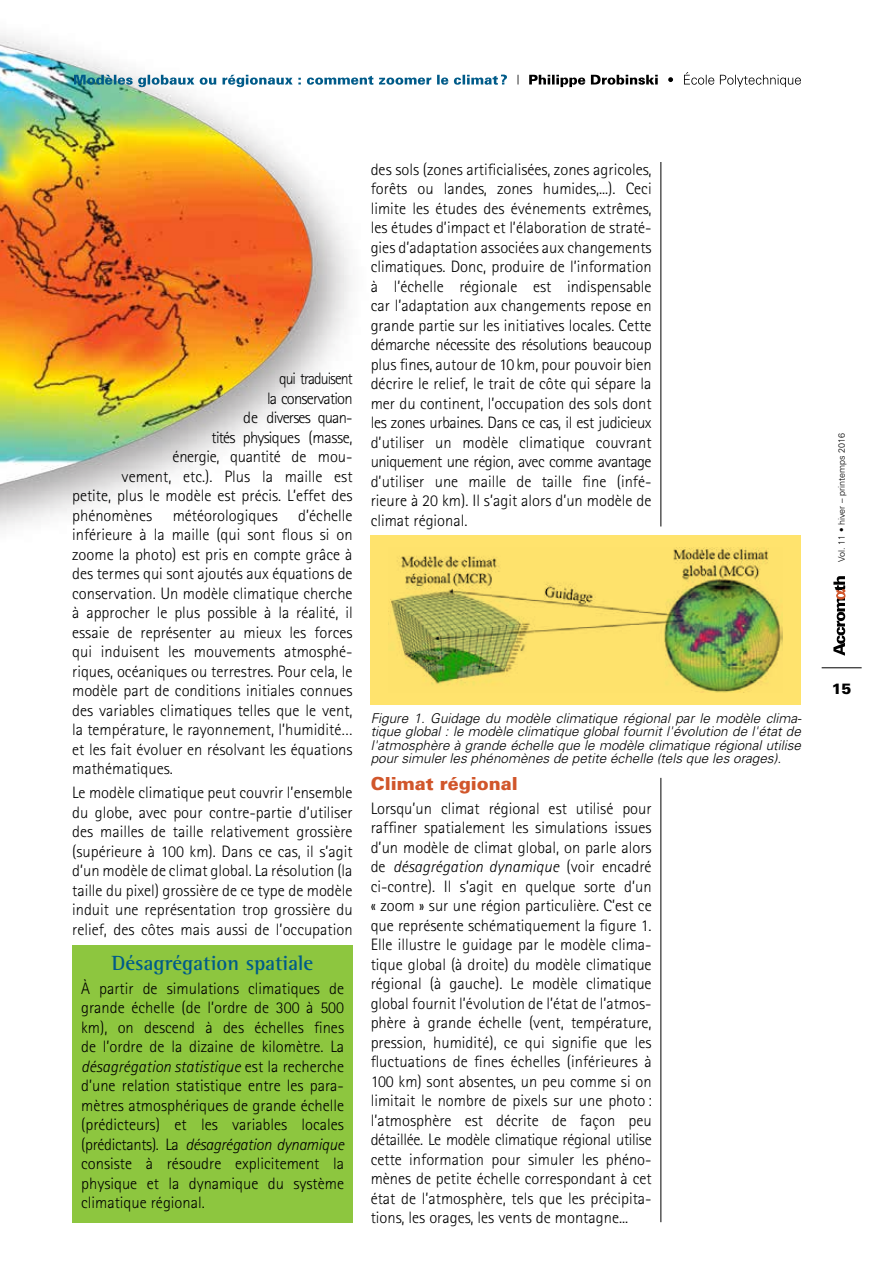
<style>
.page{position:relative;width:891px;height:1269px;background:#fff}
.page>*{position:absolute;margin:0;border:0;box-sizing:border-box;transform-origin:0 0}
.t1{font:700 21px "Rotis Semi Serif";color:#005b89}
.t2{font:900 18px "Univers";color:#d1562b}
.t3{font:300 16.5px/19.5px "Rotis Sans Serif";color:#000;text-align:justify}
.t4{font:300 16.5px "Rotis Sans Serif";letter-spacing:-.05em;color:#000}
.t5{font:300 16.5px "Rotis Sans Serif";letter-spacing:-.02em;color:#000}
.t6{font:300 16.5px "Rotis Sans Serif";letter-spacing:-.06em;color:#000;scale:.95 1}
.t7{font:900 15px "Univers";color:#000}
.t8{font:italic 300 13.5px/13.5px "Univers";color:#000;text-align:justify}
.t9{font:300 9px "Univers";color:#000}
.s1{font-style:italic}
</style>
<div class="page">
<img style="left:0;top:35px;width:371px;height:549px">
<hr style="left:822px;top:668px;width:40px;height:1px;background:#000">
<svg style="left:833px;top:576px;width:12px;height:80px"></svg>
<svg style="left:518px;top:72px;width:283px;height:15px"></svg>
<svg style="left:74px;top:75px;width:433px;height:12px"></svg>
<div style="left:72px;top:945px;width:281px;height:277px;background:#8dc63f"></div>
<hr style="left:661px;top:162px;width:1px;height:364px;background:#000">
<hr style="left:661px;top:778px;width:1px;height:444px;background:#000">
<div style="left:371px;top:535px;width:430px;height:170px;background:#ffe36d"></div>
<img style="left:390px;top:547px;width:393px;height:145px">
<p class="t6" style="left:279px;top:369px;width:79px">qui traduisent</p>
<p class="t4" style="left:267px;top:389px;width:87px">la conservation</p>
<p class="t4" style="left:243px;top:408px;width:111px">de diverses quan-</p>
<p class="t4" style="left:212px;top:428px;width:142px">tités physiques (masse,</p>
<p class="t5" style="left:173px;top:447px;width:181px">énergie, quantité de mou-</p>
<p class="t3" style="left:122px;top:466px;width:232px">vement, etc.). Plus la maille est</p>
<p class="t3" style="left:72px;top:486px;width:282px">petite, plus le modèle est précis. L’effet des</p>
<p class="t3" style="left:72px;top:505px;width:282px">phénomènes météorologiques d’échelle</p>
<p class="t3" style="left:72px;top:525px;width:282px">inférieure à la maille (qui sont flous si on</p>
<p class="t3" style="left:72px;top:544px;width:282px">zoome la photo) est pris en compte grâce à</p>
<p class="t3" style="left:72px;top:564px;width:282px">des termes qui sont ajoutés aux équations de</p>
<p class="t3" style="left:72px;top:584px;width:282px">conservation. Un modèle climatique cherche</p>
<p class="t3" style="left:72px;top:603px;width:282px">à approcher le plus possible à la réalité, il</p>
<p class="t3" style="left:72px;top:623px;width:282px">essaie de représenter au mieux les forces</p>
<p class="t3" style="left:72px;top:642px;width:282px">qui induisent les mouvements atmosphé-</p>
<p class="t3" style="left:72px;top:662px;width:282px">riques, océaniques ou terrestres. Pour cela, le</p>
<p class="t3" style="left:72px;top:681px;width:282px">modèle part de conditions initiales connues</p>
<p class="t3" style="left:72px;top:701px;width:282px">des variables climatiques telles que le vent,</p>
<p class="t3" style="left:72px;top:720px;width:282px">la température, le rayonnement, l’humidité…</p>
<p class="t3" style="left:72px;top:740px;width:282px">et les fait évoluer en résolvant les équations</p>
<p class="t3" style="left:72px;top:759px;width:102px">mathématiques.</p>
<p class="t3" style="left:72px;top:783px;width:282px">Le modèle climatique peut couvrir l’ensemble du globe, avec pour contre-partie d’utiliser des mailles de taille relativement grossière (supérieure à 100 km). Dans ce cas, il s’agit d’un modèle de climat global. La résolution (la taille du pixel) grossière de ce type de modèle induit une représentation trop grossière du relief, des côtes mais aussi de l’occupation</p>
<p class="t1" style="left:112px;top:950px;width:203px">Désagrégation spatiale</p>
<p class="t3" style="left:81px;top:979px;width:264px">À partir de simulations climatiques de grande échelle (de l’ordre de 300 à 500 km), on descend à des échelles fines de l’ordre de la dizaine de kilomètre. La <span class="s1">désagrégation statistique</span> est la recherche d’une relation statistique entre les para&shy;mètres atmosphériques de grande échelle (prédicteurs) et les variables locales (prédictants). La <span class="s1">désagrégation dynamique </span>consiste à résoudre explicitement la physique et la dynamique du système climatique régional.</p>
<p class="t3" style="left:371px;top:159px;width:282px">des sols (zones artificialisées, zones agricoles, forêts ou landes, zones humides,...). Ceci limite les études des événements extrêmes, les études d’impact et l’élaboration de straté&shy;gies d’adaptation associées aux changements climatiques. Donc, produire de l’information à l’échelle régionale est indispensable car l’adaptation aux changements repose en grande partie sur les initiatives locales. Cette démarche nécessite des résolutions beaucoup plus fines, autour de 10 km, pour pouvoir bien décrire le relief, le trait de côte qui sépare la mer du continent, l’occupation des sols dont les zones urbaines. Dans ce cas, il est judicieux d’utiliser un modèle climatique couvrant uniquement une région, avec comme avantage d’utiliser une maille de taille fine (infé&shy;rieure à 20 km). Il s’agit alors d’un modèle de climat régional.</p>
<p class="t8" style="left:371px;top:711px;width:432px">Figure 1. Guidage du modèle climatique régional par le modèle clima&shy;tique global : le modèle climatique global fournit l'évolution de l'état de l'atmosphère à grande échelle que le modèle climatique régional utilise pour simuler les phénomènes de petite échelle (tels que les orages).</p>
<p class="t2" style="left:371px;top:772px;width:148px">Climat régional</p>
<p class="t3" style="left:371px;top:798px;width:282px">Lorsqu’un climat régional est utilisé pour raffiner spatialement les simulations issues d’un modèle de climat global, on parle alors de <span class="s1">désagrégation dynamique</span> (voir encadré ci-contre). Il s’agit en quelque sorte d’un « zoom » sur une région particulière. C’est ce que représente schématiquement la figure 1.<br>Elle illustre le guidage par le modèle clima&shy;tique global (à droite) du modèle climatique régional (à gauche). Le modèle climatique global fournit l’évolution de l’état de l’atmos&shy;phère à grande échelle (vent, température, pression, humidité), ce qui signifie que les fluctuations de fines échelles (inférieures à 100 km) sont absentes, un peu comme si on limitait le nombre de pixels sur une photo : l’atmosphère est décrite de façon peu détaillée. Le modèle climatique régional utilise cette information pour simuler les phéno&shy;mènes de petite échelle correspondant à cet état de l’atmosphère, tels que les précipita&shy;tions, les orages, les vents de montagne...</p>
<p class="t9" style="left:836px;top:562px;width:130px;rotate:-90deg">Vol. 11 • hiver – printemps 2016</p>
<p class="t7" style="left:831px;top:680px;width:22px">15</p>
</div>
